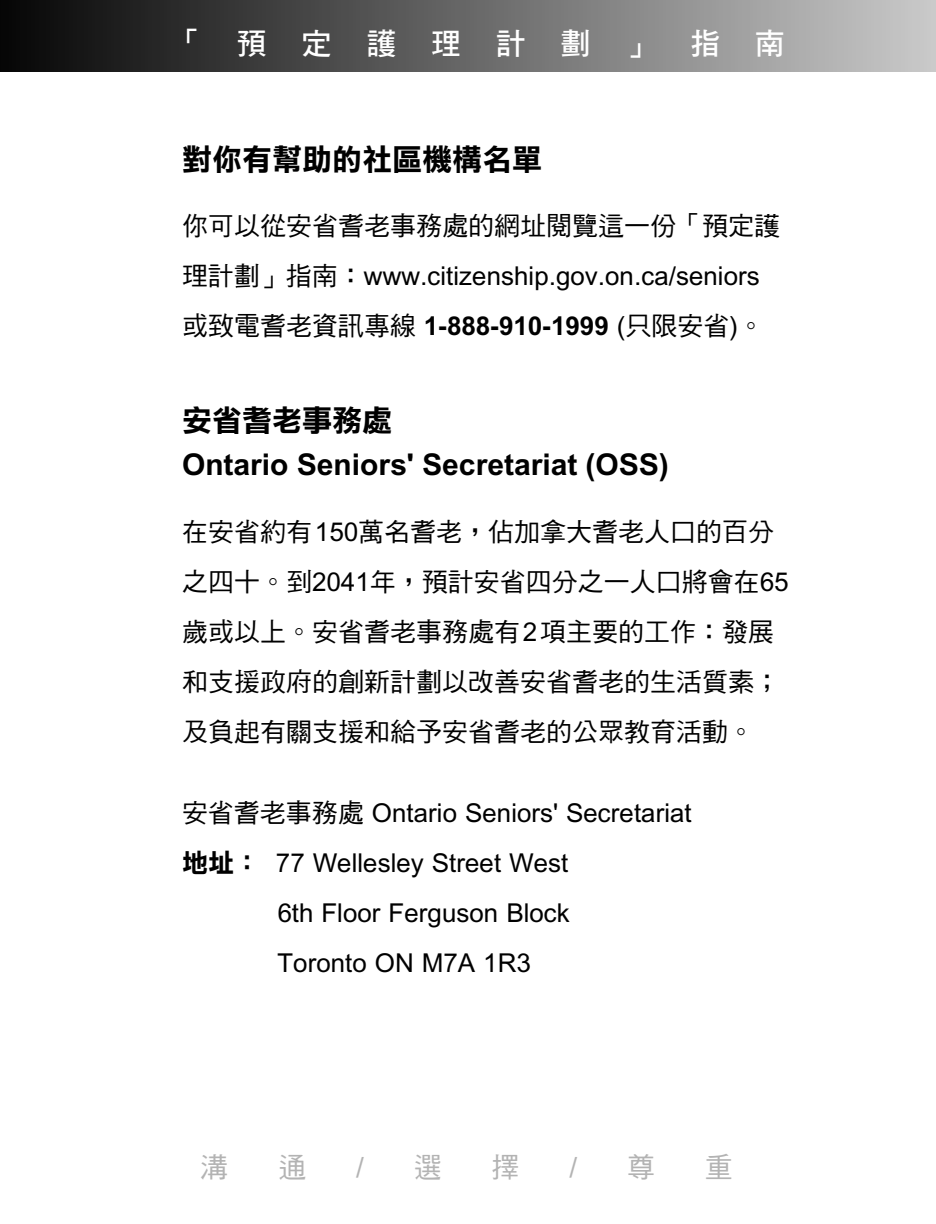
<style>
.page{position:relative;width:936px;height:1224px;background:#fff}
.page>*{position:absolute;margin:0;border:0;box-sizing:border-box;transform-origin:0 0}
.t1{font:30px/44px "DF Li Hei Bd HK BF";color:#000}
.t2{font:30px "DF Hei Bd HK BF";letter-spacing:1.16em;color:#fff}
.t3{font:28px "DF Hei Md HK BF";color:#b3b3b3}
.t4{font:26px/50px "DF Hei Md HK BF";color:#000}
.s1{font-family:"DF Li Hei Bd HK BF"}
</style>
<div class="page">
<div style="left:0;top:0;width:936px;height:72px;background:linear-gradient(to right,#050505,#cacaca)"></div>
<p class="t2" style="left:172px;top:28px;width:614px">「預定護理計劃」指南</p>
<p class="t1" style="left:182px;top:138px;width:361px">對你有幫助的社區機構名單</p>
<p class="t4" style="left:182px;top:201px;width:599px">你可以從安省耆老事務處的網址閱覽這一份「預定護理計劃」指南：www.citizenship.gov.on.ca/seniors或致電耆老資訊專線 <span class="s1">1-888-910-1999</span> (只限安省)。</p>
<p class="t1" style="left:182px;top:400px;width:488px">安省耆老事務處<br>Ontario Seniors' Secretariat (OSS)</p>
<p class="t4" style="left:182px;top:507px;width:608px">在安省約有150萬名耆老，佔加拿大耆老人口的百分之四十。到2041年，預計安省四分之一人口將會在65歲或以上。安省耆老事務處有2項主要的工作：發展和支援政府的創新計劃以改善安省耆老的生活質素；及負起有關支援和給予安省耆老的公眾教育活動。</p>
<p class="t4" style="left:182px;top:789px;width:511px">安省耆老事務處 Ontario Seniors' Secretariat</p>
<p class="t4" style="left:182px;top:839px;width:388px"><span class="s1">地址：</span> 77 Wellesley Street West</p>
<p class="t4" style="left:277px;top:889px;width:294px">6th Floor Ferguson Block</p>
<p class="t4" style="left:277px;top:939px;width:255px">Toronto ON M7A 1R3</p>
<p class="t3" style="left:201px;top:1152px;width:29px">溝</p>
<p class="t3" style="left:278px;top:1152px;width:29px">通</p>
<p class="t3" style="left:356px;top:1152px;width:9px">/</p>
<p class="t3" style="left:414px;top:1152px;width:29px">選</p>
<p class="t3" style="left:492px;top:1152px;width:29px">擇</p>
<p class="t3" style="left:569px;top:1152px;width:9px">/</p>
<p class="t3" style="left:627px;top:1152px;width:29px">尊</p>
<p class="t3" style="left:705px;top:1152px;width:29px">重</p>
</div>
